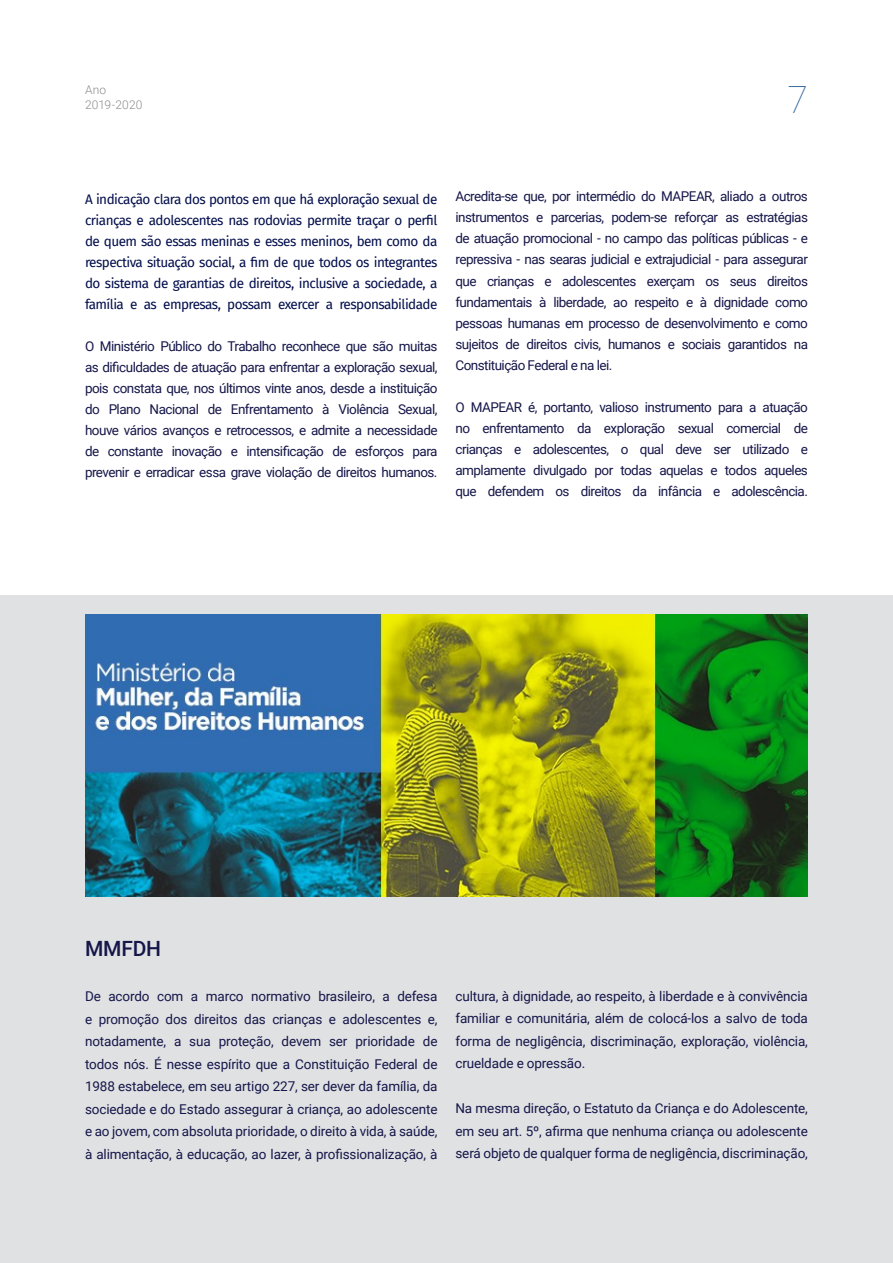
<style>
.page{position:relative;width:893px;height:1263px;background:#fff}
.page>*{position:absolute;margin:0;border:0;box-sizing:border-box;transform-origin:0 0}
.t1{font:100 37.5px "Roboto";color:#35699a}
.cartas{font:500 21px "Roboto";letter-spacing:-.01em;color:#151649}
.cartas-2{font:13.5px/22.5px "Roboto";letter-spacing:-.04em;color:#151649;text-align:justify}
.cartas-3{font:13.5px "Fira Sans";letter-spacing:-.04em;color:#000d4b}
.t2{font:300 12px/15px "Roboto";letter-spacing:.01em;color:#8a8c8f}
</style>
<div class="page">
<div style="left:0;top:595px;width:893px;height:668px;background:#e0e1e2"></div>
<img style="left:85px;top:615px;width:723px;height:282px">
<p class="t2" style="left:85px;top:82px;width:59px">Ano<br>2019-2020</p>
<h1 class="t1" style="left:787px;top:74px;width:22px">7</h1>
<p class="cartas-3" style="left:85px;top:189px;width:354px">A indicação clara dos pontos em que há exploração sexual de</p>
<p class="cartas-3" style="left:85px;top:210px;width:354px">crianças e adolescentes nas rodovias permite traçar o perfil</p>
<p class="cartas-3" style="left:85px;top:231px;width:354px">de quem são essas meninas e esses meninos, bem como da</p>
<p class="cartas-3" style="left:85px;top:252px;width:354px">respectiva situação social, a fim de que todos os integrantes</p>
<p class="cartas-3" style="left:85px;top:273px;width:354px">do sistema de garantias de direitos, inclusive a sociedade, a</p>
<p class="cartas-3" style="left:85px;top:294px;width:354px">família e as empresas, possam exercer a responsabilidade</p>
<p class="cartas-2" style="left:85px;top:335px;width:354px;line-height:21px">O Ministério Público do Trabalho reconhece que são muitas as dificuldades de atuação para enfrentar a exploração sexual, pois constata que, nos últimos vinte anos, desde a instituição do Plano Nacional de Enfrentamento à Violência Sexual, houve vários avanços e retrocessos, e admite a necessidade de constante inovação e intensificação de esforços para prevenir e erradicar essa grave violação de direitos humanos.</p>
<p class="cartas-2" style="left:455px;top:185px;width:354px">Acredita-se que, por intermédio do MAPEAR, aliado a outros</p>
<p class="cartas-2" style="left:455px;top:206px;width:354px">instrumentos e parcerias, podem-se reforçar as estratégias</p>
<p class="cartas-2" style="left:455px;top:227px;width:354px">de atuação promocional - no campo das políticas públicas - e</p>
<p class="cartas-2" style="left:455px;top:248px;width:354px">repressiva - nas searas judicial e extrajudicial - para assegurar</p>
<p class="cartas-2" style="left:455px;top:269px;width:354px">que crianças e adolescentes exerçam os seus direitos</p>
<p class="cartas-2" style="left:455px;top:290px;width:354px">fundamentais à liberdade, ao respeito e à dignidade como</p>
<p class="cartas-2" style="left:455px;top:311px;width:354px">pessoas humanas em processo de desenvolvimento e como</p>
<p class="cartas-2" style="left:455px;top:332px;width:354px">sujeitos de direitos civis, humanos e sociais garantidos na</p>
<p class="cartas-2" style="left:455px;top:353px;width:158px">Constituição Federal e na lei.</p>
<p class="cartas-2" style="left:455px;top:395px;width:354px">O MAPEAR é, portanto, valioso instrumento para a atuação</p>
<p class="cartas-2" style="left:455px;top:417px;width:354px;line-height:21px">no enfrentamento da exploração sexual comercial de crianças e adolescentes, o qual deve ser utilizado e amplamente divulgado por todas aquelas e todos aqueles que defendem os direitos da infância e adolescência.</p>
<p class="cartas" style="left:85px;top:934px;width:78px">MMFDH</p>
<p class="cartas-2" style="left:85px;top:985px;width:354px">De acordo com a marco normativo brasileiro, a defesa e promoção dos direitos das crianças e adolescentes e, notadamente, a sua proteção, devem ser prioridade de todos nós. É nesse espírito que a Constituição Federal de 1988 estabelece, em seu artigo 227, ser dever da família, da sociedade e do Estado assegurar à criança, ao adolescente e ao jovem, com absoluta prioridade, o direito à vida, à saúde, à alimentação, à educação, ao lazer, à profissionalização, à</p>
<p class="cartas-2" style="left:455px;top:984px;width:354px">cultura, à dignidade, ao respeito, à liberdade e à convivência familiar e comunitária, além de colocá-los a salvo de toda forma de negligência, discriminação, exploração, violência, crueldade e opressão.</p>
<p class="cartas-2" style="left:455px;top:1097px;width:354px">Na mesma direção, o Estatuto da Criança e do Adolescente, em seu art. 5º, afirma que nenhuma criança ou adolescente será objeto de qualquer forma de negligência, discriminação,</p>
</div>
